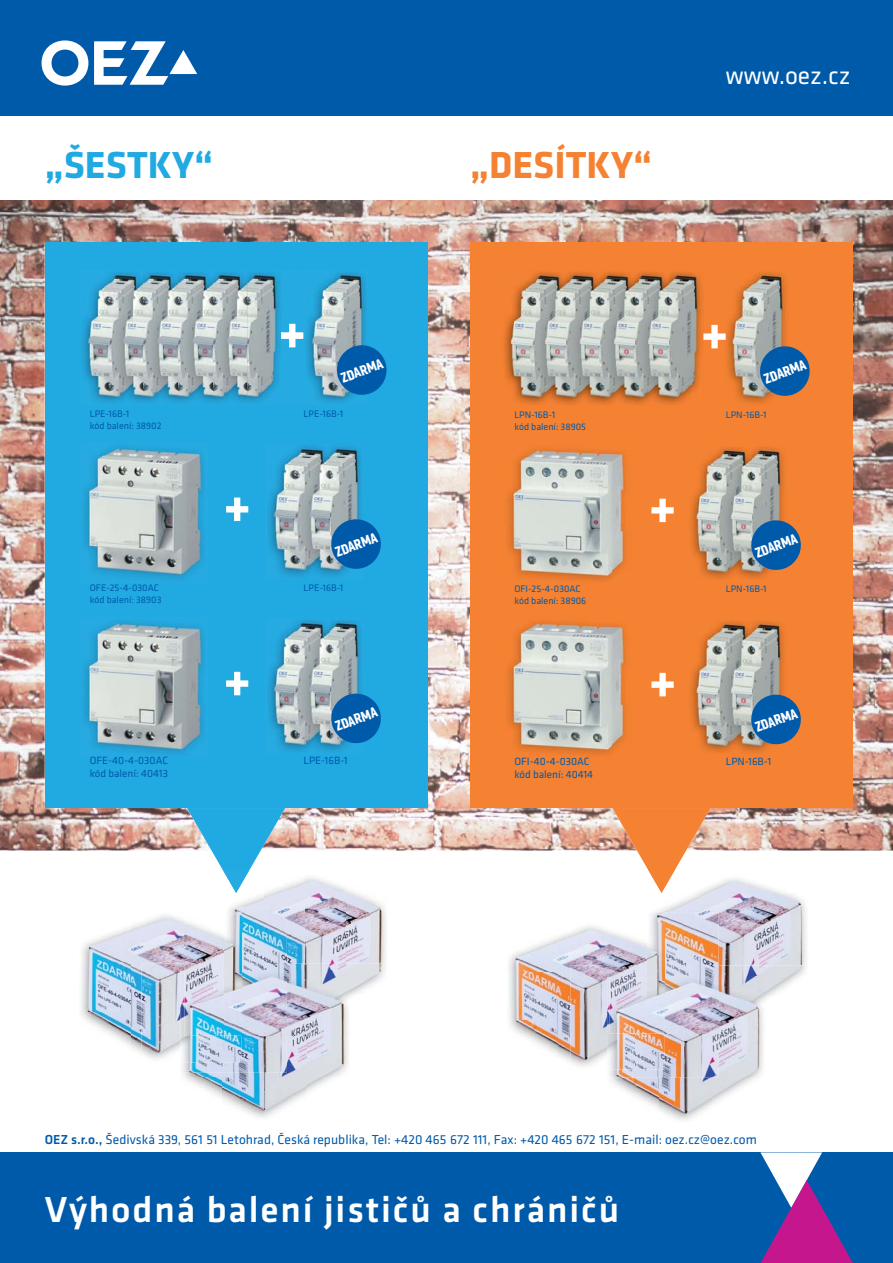
<style>
.page{position:relative;width:893px;height:1263px;background:#fff}
.page>*{position:absolute;margin:0;border:0;box-sizing:border-box;transform-origin:0 0}
.t1{font:700 39px "Klavika";color:#f58232}
.t2{font:700 39px "Klavika";color:#21aae2}
.t3{font:500 37.5px "Klavika";letter-spacing:.05em;color:#fff}
.t4{font:25.5px "Klavika";color:#fff}
.t5{font:700 condensed 14.85px "Klavika";color:#fff}
.t6{font:13.5px "Klavika";letter-spacing:.005em;color:#005aaa}
.t7{font:10.95px/13px "Klavika";color:#005aaa}
.t8{font:9.9px/11.9px "Klavika";color:#005aaa}
.s1{font-weight:500}
</style>
<div class="page">
<div style="left:0;top:0;width:892px;height:116px;background:#005aaa"></div>
<div style="left:0;top:1152px;width:892px;height:111px;background:#005aaa"></div>
<img style="left:0;top:200px;width:892px;height:651px">
<svg style="left:187px;top:808px;width:98px;height:62px"></svg>
<svg style="left:612px;top:808px;width:98px;height:60px"></svg>
<div style="left:45px;top:243px;width:382px;height:565px;background:#21aae2"></div>
<div style="left:470px;top:243px;width:383px;height:565px;background:#f58232"></div>
<img style="left:647px;top:868px;width:29px;height:8px">
<img style="left:701px;top:878px;width:105px;height:43px">
<img style="left:718px;top:921px;width:89px;height:56px">
<img style="left:651px;top:876px;width:20px;height:17px">
<img style="left:650px;top:912px;width:68px;height:54px">
<img style="left:509px;top:926px;width:100px;height:46px">
<img style="left:508px;top:972px;width:62px;height:90px">
<img style="left:609px;top:923px;width:55px;height:43px">
<img style="left:570px;top:966px;width:39px;height:100px">
<img style="left:765px;top:966px;width:42px;height:30px">
<img style="left:609px;top:966px;width:109px;height:11px">
<img style="left:610px;top:1078px;width:145px;height:42px">
<img style="left:610px;top:1077px;width:102px;height:1px">
<img style="left:712px;top:1033px;width:52px;height:45px">
<img style="left:636px;top:977px;width:129px;height:56px">
<img style="left:609px;top:1033px;width:109px;height:44px">
<img style="left:607px;top:977px;width:29px;height:93px">
<img style="left:636px;top:1032px;width:28px;height:38px">
<img style="left:647px;top:977px;width:17px;height:50px">
<img style="left:223px;top:870px;width:26px;height:5px">
<img style="left:225px;top:875px;width:40px;height:32px">
<img style="left:265px;top:877px;width:121px;height:42px">
<img style="left:287px;top:919px;width:99px;height:52px">
<img style="left:226px;top:875px;width:20px;height:18px">
<img style="left:81px;top:1012px;width:50px;height:34px">
<img style="left:229px;top:907px;width:58px;height:57px">
<img style="left:80px;top:915px;width:104px;height:97px">
<img style="left:131px;top:1012px;width:11px;height:41px">
<img style="left:184px;top:912px;width:57px;height:52px">
<img style="left:348px;top:964px;width:38px;height:30px">
<img style="left:182px;top:1062px;width:51px;height:9px">
<img style="left:184px;top:964px;width:103px;height:7px">
<img style="left:142px;top:964px;width:42px;height:95px">
<img style="left:185px;top:1078px;width:147px;height:40px">
<img style="left:182px;top:1071px;width:83px;height:7px">
<img style="left:265px;top:1035px;width:84px;height:43px">
<img style="left:241px;top:971px;width:108px;height:64px">
<img style="left:233px;top:1035px;width:54px;height:37px">
<img style="left:180px;top:971px;width:31px;height:91px">
<img style="left:211px;top:1035px;width:30px;height:27px">
<img style="left:184px;top:971px;width:40px;height:32px">
<img style="left:184px;top:1003px;width:57px;height:32px">
<img style="left:224px;top:971px;width:17px;height:54px">
<svg style="left:760px;top:1152px;width:93px;height:111px"></svg>
<svg style="left:651px;top:499px;width:22px;height:23px"></svg>
<img style="left:691px;top:450px;width:31px;height:125px">
<img style="left:752px;top:447px;width:33px;height:132px">
<img style="left:722px;top:447px;width:30px;height:131px">
<img style="left:751px;top:447px;width:1px;height:128px">
<img style="left:726px;top:447px;width:25px;height:128px">
<img style="left:725px;top:333px;width:42px;height:71px">
<img style="left:728px;top:272px;width:58px;height:128px">
<img style="left:505px;top:272px;width:197px;height:128px">
<img style="left:536px;top:270px;width:30px;height:136px">
<img style="left:565px;top:272px;width:1px;height:128px">
<img style="left:540px;top:272px;width:25px;height:128px">
<img style="left:570px;top:270px;width:30px;height:136px">
<img style="left:599px;top:272px;width:1px;height:128px">
<img style="left:574px;top:272px;width:25px;height:128px">
<img style="left:605px;top:270px;width:29px;height:136px">
<img style="left:608px;top:272px;width:26px;height:128px">
<img style="left:639px;top:270px;width:30px;height:136px">
<img style="left:668px;top:272px;width:1px;height:128px">
<img style="left:643px;top:272px;width:25px;height:128px">
<svg style="left:226px;top:498px;width:22px;height:23px"></svg>
<img style="left:268px;top:508px;width:32px;height:69px">
<img style="left:269px;top:448px;width:31px;height:125px">
<img style="left:329px;top:446px;width:34px;height:131px">
<img style="left:300px;top:446px;width:29px;height:130px">
<img style="left:304px;top:446px;width:25px;height:127px">
<img style="left:83px;top:445px;width:124px;height:134px">
<img style="left:82px;top:334px;width:179px;height:69px">
<img style="left:83px;top:273px;width:198px;height:126px">
<img style="left:114px;top:272px;width:29px;height:131px">
<img style="left:117px;top:272px;width:26px;height:127px">
<img style="left:149px;top:273px;width:29px;height:130px">
<img style="left:177px;top:273px;width:1px;height:126px">
<img style="left:152px;top:272px;width:25px;height:127px">
<img style="left:183px;top:272px;width:29px;height:131px">
<img style="left:187px;top:272px;width:25px;height:127px">
<img style="left:218px;top:273px;width:29px;height:130px">
<svg style="left:281px;top:324px;width:22px;height:23px"></svg>
<img style="left:221px;top:272px;width:26px;height:127px">
<img style="left:307px;top:272px;width:60px;height:127px">
<img style="left:505px;top:444px;width:121px;height:138px">
<svg style="left:651px;top:673px;width:22px;height:23px"></svg>
<img style="left:505px;top:620px;width:120px;height:136px">
<img style="left:691px;top:624px;width:31px;height:125px">
<img style="left:752px;top:621px;width:33px;height:132px">
<img style="left:722px;top:621px;width:30px;height:131px">
<img style="left:751px;top:621px;width:1px;height:128px">
<img style="left:726px;top:621px;width:25px;height:128px">
<svg style="left:703px;top:325px;width:22px;height:23px"></svg>
<img style="left:268px;top:682px;width:32px;height:70px">
<img style="left:269px;top:622px;width:31px;height:125px">
<img style="left:329px;top:620px;width:34px;height:132px">
<img style="left:300px;top:621px;width:29px;height:130px">
<img style="left:304px;top:620px;width:25px;height:127px">
<svg style="left:226px;top:672px;width:22px;height:23px"></svg>
<img style="left:83px;top:620px;width:124px;height:134px">
<svg style="left:748px;top:517px;width:53px;height:56px;background:#466f95"></svg>
<svg style="left:748px;top:691px;width:53px;height:56px;background:#466f95"></svg>
<svg style="left:756px;top:343px;width:54px;height:56px"></svg>
<svg style="left:328px;top:516px;width:53px;height:56px;background:#2276b4"></svg>
<svg style="left:328px;top:690px;width:53px;height:56px;background:#2376b4"></svg>
<svg style="left:334px;top:342px;width:53px;height:56px"></svg>
<svg style="left:42px;top:40px;width:46px;height:46px"></svg>
<svg style="left:94px;top:41px;width:103px;height:44px"></svg>
<h3 class="t4" style="left:725px;top:66px;width:126px">www.oez.cz</h3>
<h1 class="t2" style="left:45px;top:150px;width:170px">„ŠESTKY“</h1>
<h1 class="t1" style="left:470px;top:150px;width:183px">„DESÍTKY“</h1>
<h3 class="t5" style="left:339px;top:373px;width:45px;rotate:-20deg">ZDARMA</h3>
<h3 class="t5" style="left:762px;top:374px;width:45px;rotate:-20deg">ZDARMA</h3>
<p class="t8" style="left:90px;top:408px;width:73px">LPE-16B-1<br>kód balení: 38902</p>
<p class="t8" style="left:303px;top:408px;width:41px">LPE-16B-1</p>
<p class="t8" style="left:514px;top:410px;width:73px">LPN-16B-1<br>kód balení: 38905</p>
<p class="t8" style="left:725px;top:410px;width:42px">LPN-16B-1</p>
<h3 class="t5" style="left:334px;top:547px;width:45px;rotate:-20deg">ZDARMA</h3>
<h3 class="t5" style="left:753px;top:548px;width:45px;rotate:-20deg">ZDARMA</h3>
<p class="t8" style="left:90px;top:583px;width:71px">OFE-25-4-030AC</p>
<p class="t8" style="left:725px;top:584px;width:42px">LPN-16B-1</p>
<p class="t8" style="left:90px;top:595px;width:73px">kód balení: 38903</p>
<p class="t8" style="left:303px;top:583px;width:41px">LPE-16B-1</p>
<p class="t8" style="left:514px;top:584px;width:73px">OFI-25-4-030AC kód balení: 38906</p>
<p class="t7" style="left:90px;top:755px;width:80px">OFE-40-4-030AC kód balení: 40413</p>
<h3 class="t5" style="left:334px;top:721px;width:45px;rotate:-20deg">ZDARMA</h3>
<p class="t7" style="left:303px;top:755px;width:46px">LPE-16B-1</p>
<p class="t7" style="left:514px;top:756px;width:80px">OFI-40-4-030AC kód balení: 40414</p>
<h3 class="t5" style="left:753px;top:722px;width:45px;rotate:-20deg">ZDARMA</h3>
<p class="t7" style="left:725px;top:756px;width:47px">LPN-16B-1</p>
<h3 class="t6" style="left:45px;top:1134px;width:713px"><span class="s1">OEZ s.r.o.,</span> Šedivská 339, 561 51 Letohrad, Česká republika, Tel: +420 465 672 111, Fax: +420 465 672 151, E-mail: oez.cz@oez.com</h3>
<h2 class="t3" style="left:45px;top:1195px;width:576px">Výhodná balení jističů a chráničů</h2>
</div>
